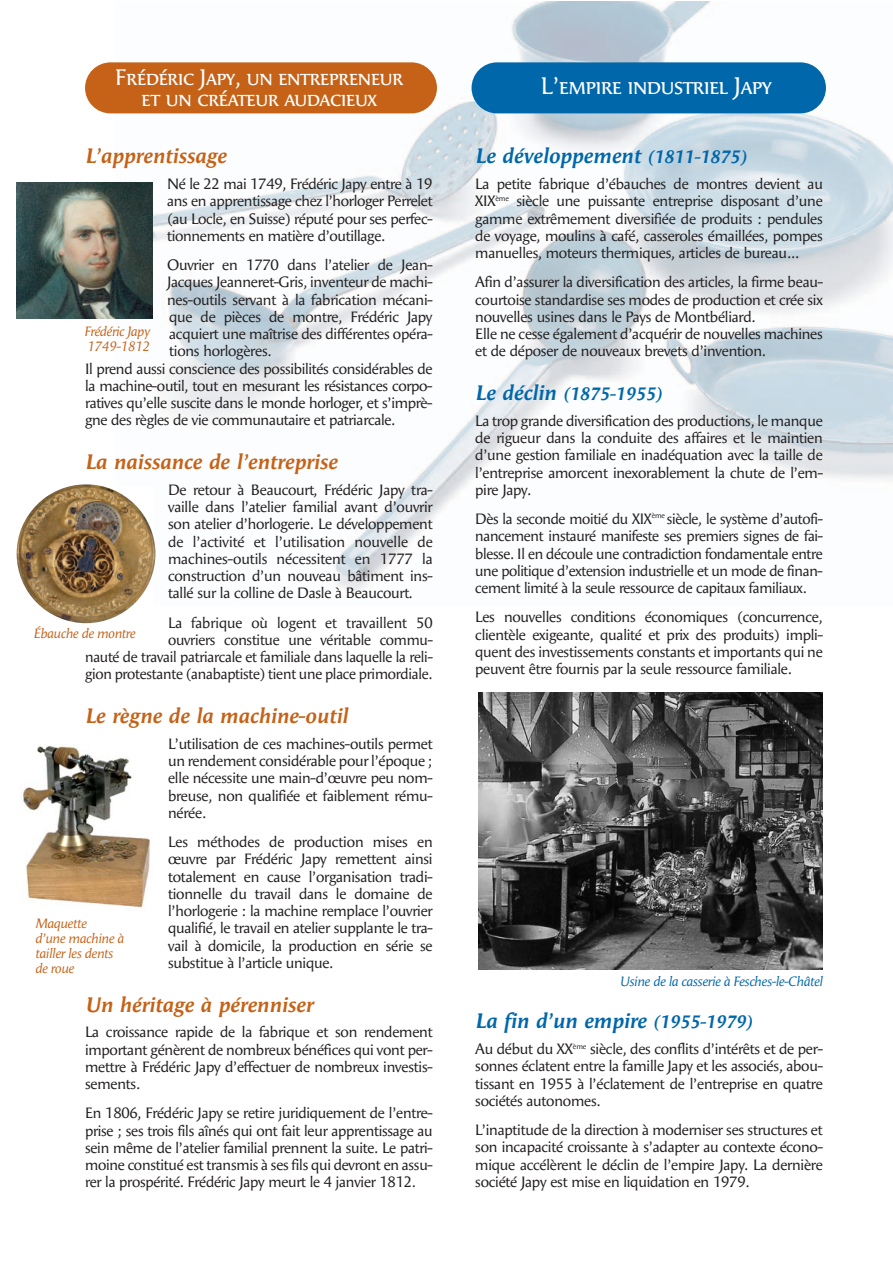
<style>
.page{position:relative;width:893px;height:1263px;background:#fff}
.page>*{position:absolute;margin:0;border:0;box-sizing:border-box;transform-origin:0 0}
.t1{font:24px "Angie Small Caps";letter-spacing:-.015em;color:#fff}
.t2{font:22.5px/21px "Angie Small Caps";letter-spacing:-.015em;color:#fff;text-align:center}
.t3{font:italic 700 21px "Angie";color:#c56217}
.t4{font:italic 700 21px "Angie";color:#0067aa}
.t5{font:18px "Angie Bold Italic LF";color:#0067aa}
.t6{font:15px/17.2px "Angie Sans";letter-spacing:-.015em;color:#231f20;text-align:justify}
.t7{font:italic 13.5px/15px "Angie";letter-spacing:-.015em;color:#c56217}
.t8{font:italic 13.5px "Angie";letter-spacing:-.015em;color:#0067aa}
.t9{font:13.5px "Angie Italic LF";letter-spacing:-.015em;color:#c56217}
.s1{font-family:"Angie Small Caps"}
.s2{font-family:"Angie Bold Italic LF";font-weight:400;font-style:normal;font-size:18px}
.s3{font-family:"Angie";font-weight:700;font-style:italic;font-size:21px}
</style>
<div class="page">
<img style="left:115px;top:1px;width:777px;height:591px">
<img style="left:16px;top:183px;width:136px;height:136px">
<img style="left:22px;top:746px;width:129px;height:162px">
<img style="left:478px;top:692px;width:345px;height:278px">
<div style="left:85px;top:62px;width:352px;height:51px;background:#c56217;border-radius:26px"></div>
<div style="left:472px;top:62px;width:354px;height:51px;background:#0067aa;border-radius:26px"></div>
<img style="left:17px;top:484px;width:138px;height:139px">
<h2 class="t2" style="left:115px;top:67px;width:290px">Frédéric Japy, un entrepreneur et un créateur audacieux</h2>
<h1 class="t1" style="left:541px;top:72px;width:233px">L’empire industriel Japy</h1>
<h3 class="t3" style="left:85px;top:144px;width:143px">L’apprentissage</h3>
<p class="t6" style="left:167px;top:177px;width:267px">Né le <span class="s1">22</span> mai <span class="s1">1749</span>, Frédéric Japy entre à <span class="s1">19 </span>ans en apprentissage chez l’horloger Perrelet (au Locle, en Suisse) réputé pour ses perfec&shy;tionnements en matière d’outillage.</p>
<p class="t6" style="left:167px;top:258px;width:267px">Ouvrier en <span class="s1">1770</span> dans l’atelier de Jean-</p>
<p class="t6" style="left:167px;top:275px;width:267px">Jacques Jeanneret-Gris, inventeur de machi-</p>
<p class="t6" style="left:167px;top:292px;width:267px">nes-outils servant à la fabrication mécani-</p>
<p class="t6" style="left:169px;top:309px;width:265px">que de pièces de montre, Frédéric Japy</p>
<p class="t6" style="left:169px;top:327px;width:265px">acquiert une maîtrise des différentes opéra-</p>
<p class="t6" style="left:169px;top:344px;width:104px">tions horlogères.</p>
<p class="t6" style="left:85px;top:361px;width:349px">Il prend aussi conscience des possibilités considérables de</p>
<p class="t6" style="left:85px;top:378px;width:349px">la machine-outil, tout en mesurant les résistances corpo-</p>
<p class="t6" style="left:85px;top:396px;width:349px">ratives qu’elle suscite dans le monde horloger, et s’imprè-</p>
<p class="t6" style="left:85px;top:413px;width:312px">gne des règles de vie communautaire et patriarcale.</p>
<h3 class="t3" style="left:85px;top:450px;width:254px">La naissance de l’entreprise</h3>
<p class="t6" style="left:168px;top:482px;width:266px">De retour à Beaucourt, Frédéric Japy tra&shy;vaille dans l’atelier familial avant d’ouvrir son atelier d’horlogerie. Le développement de l’activité et l’utilisation nouvelle de machines-outils nécessitent en <span class="s1">1777</span> la construction d’un nouveau bâtiment ins&shy;tallé sur la colline de Dasle à Beaucourt.</p>
<p class="t6" style="left:85px;top:615px;width:349px;text-align:right">La fabrique où logent et travaillent <span class="s1">50<br></span>ouvriers constitue une véritable commu-<br>nauté de travail patriarcale et familiale dans laquelle la reli&shy;gion protestante (anabaptiste) tient une place primordiale.</p>
<h3 class="t3" style="left:85px;top:704px;width:264px">Le règne de la machine-outil</h3>
<p class="t6" style="left:168px;top:736px;width:266px">L’utilisation de ces machines-outils permet un rendement considérable pour l’époque ; elle nécessite une main-d’œuvre peu nom&shy;breuse, non qualifiée et faiblement rému&shy;nérée.</p>
<p class="t6" style="left:168px;top:835px;width:266px">Les méthodes de production mises en œuvre par Frédéric Japy remettent ainsi totalement en cause l’organisation tradi&shy;tionnelle du travail dans le domaine de l’horlogerie : la machine remplace l’ouvrier qualifié, le travail en atelier supplante le tra&shy;vail à domicile, la production en série se substitue à l’article unique.</p>
<h3 class="t3" style="left:85px;top:992px;width:230px">Un héritage à pérenniser</h3>
<p class="t6" style="left:85px;top:1025px;width:349px">La croissance rapide de la fabrique et son rendement important génèrent de nombreux bénéfices qui vont per&shy;mettre à Frédéric Japy d’effectuer de nombreux investis&shy;sements.</p>
<p class="t6" style="left:85px;top:1106px;width:349px">En <span class="s1">1806</span>, Frédéric Japy se retire juridiquement de l’entre&shy;prise ; ses trois fils aînés qui ont fait leur apprentissage au sein même de l’atelier familial prennent la suite. Le patri&shy;moine constitué est transmis à ses fils qui devront en assu&shy;rer la prospérité. Frédéric Japy meurt le <span class="s1">4</span> janvier <span class="s1">1812</span>.</p>
<p class="t7" style="left:84px;top:325px;width:67px">Frédéric Japy</p>
<p class="t9" style="left:87px;top:341px;width:64px">1749-1812</p>
<p class="t7" style="left:33px;top:627px;width:103px">Ébauche de montre</p>
<p class="t7" style="left:35px;top:917px;width:90px">Maquette<br>d’une machine à tailler les dents de roue</p>
<h3 class="t4" style="left:475px;top:144px;width:273px">Le développement <span class="s2">(1811-1875)</span></h3>
<p class="t6" style="left:475px;top:177px;width:349px">La petite fabrique d’ébauches de montres devient au XIX<sup>ème</sup> siècle une puissante entreprise disposant d’une gamme extrêmement diversifiée de produits : pendules de voyage, moulins à café, casseroles émaillées, pompes manuelles, moteurs thermiques, articles de bureau…</p>
<p class="t6" style="left:475px;top:275px;width:349px;text-align:left">Afin d’assurer la diversification des articles, la firme beau&shy;courtoise standardise ses modes de production et crée six nouvelles usines dans le Pays de Montbéliard.<br>Elle ne cesse également d’acquérir de nouvelles machines et de déposer de nouveaux brevets d’invention.</p>
<p class="t5" style="left:475px;top:383px;width:189px"><span class="s3">Le déclin</span> (1875-1955)</p>
<p class="t6" style="left:475px;top:413px;width:349px">La trop grande diversification des productions, le manque de rigueur dans la conduite des affaires et le maintien d’une gestion familiale en inadéquation avec la taille de l’entreprise amorcent inexorablement la chute de l’em&shy;pire Japy.</p>
<p class="t6" style="left:475px;top:512px;width:349px">Dès la seconde moitié du XIX<sup>ème</sup> siècle, le système d’autofi&shy;nancement instauré manifeste ses premiers signes de fai&shy;blesse. Il en découle une contradiction fondamentale entre une politique d’extension industrielle et un mode de finan&shy;cement limité à la seule ressource de capitaux familiaux.</p>
<p class="t6" style="left:475px;top:610px;width:349px">Les nouvelles conditions économiques (concurrence, clientèle exigeante, qualité et prix des produits) impli&shy;quent des investissements constants et importants qui ne peuvent être fournis par la seule ressource familiale.</p>
<p class="t8" style="left:620px;top:976px;width:204px">Usine de la casserie à Fesches-le-Châtel</p>
<h3 class="t4" style="left:475px;top:1009px;width:279px">La fin d’un empire <span class="s2">(1955-1979)</span></h3>
<p class="t6" style="left:475px;top:1042px;width:349px">Au début du XX<sup>ème</sup> siècle, des conflits d’intérêts et de per&shy;sonnes éclatent entre la famille Japy et les associés, abou&shy;tissant en <span class="s1">1955</span> à l’éclatement de l’entreprise en quatre sociétés autonomes.</p>
<p class="t6" style="left:475px;top:1123px;width:349px">L’inaptitude de la direction à moderniser ses structures et son incapacité croissante à s’adapter au contexte écono&shy;mique accélèrent le déclin de l’empire Japy. La dernière société Japy est mise en liquidation en <span class="s1">1979</span>.</p>
</div>
